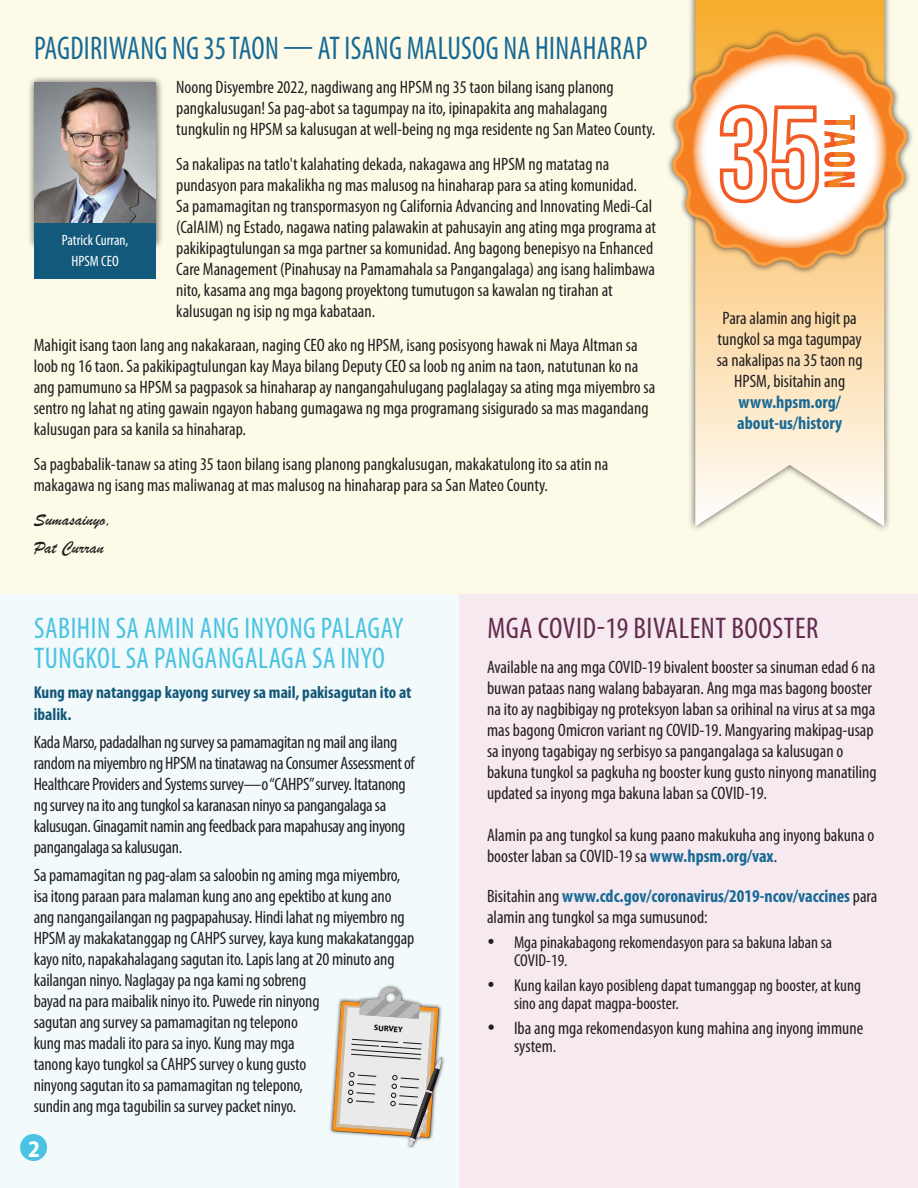
<style>
.page{position:relative;width:918px;height:1188px;background:#fff}
.page>*{position:absolute;margin:0;border:0;box-sizing:border-box;transform-origin:0 0}
.t1{font:condensed 33px "Myriad Pro";letter-spacing:.01em;color:#186a95;scale:.9 1}
.t2{font:condensed 30px/30px "Myriad Pro";letter-spacing:.02em;color:#49c3e1;scale:.96 1}
.t3{font:condensed 30px "Myriad Pro";letter-spacing:.02em;color:#632c4f}
.t4{font:700 semi-condensed 24px "Myriad Pro";color:#fff;scale:.96 1}
.t5{font:condensed 18px/21px "Myriad Pro";color:#231f20}
.t6{font:condensed 18px/21px "Myriad Pro";letter-spacing:-.02em;color:#231f20}
.t7{font:700 condensed 18px/21px "Myriad Pro";color:#186a95}
.t8{font:18px/27.8px "Brush Script";color:#231f20}
.t9{font:condensed 17.25px/18px "Myriad Pro";color:#231f20}
.t10{font:700 condensed 17.25px/22.5px "Myriad Pro";color:#135878}
.t11{font:condensed 15px/21px "Myriad Pro";color:#fff;text-align:center}
.t12{font:700 8.1px "Myriad Pro";color:#050504}
.s1{font-weight:700;color:#186a95}
</style>
<div class="page">
<div style="left:0;top:0;width:918px;height:594px;background:#fdfbe8"></div>
<div style="left:0;top:594px;width:459px;height:594px;background:#f2fafc"></div>
<div style="left:459px;top:594px;width:459px;height:594px;background:#f6e9ef"></div>
<div style="left:688px;top:0;width:204px;height:533px;background:#231f20;opacity:.75"></div>
<svg style="left:695px;top:0;width:189px;height:526px"></svg>
<div style="left:666px;top:27px;width:248px;height:248px;background:#231f20;opacity:.75"></div>
<svg style="left:671px;top:34px;width:238px;height:234px"></svg>
<svg style="left:693px;top:54px;width:194px;height:194px;background:#f9cdad"></svg>
<div style="left:329px;top:984px;width:116px;height:166px;background:#231f20;opacity:.75"></div>
<svg style="left:332px;top:987px;width:110px;height:160px"></svg>
<div style="left:27px;top:75px;width:137px;height:176px;background:#231f20;opacity:.75"></div>
<img style="left:34px;top:82px;width:122px;height:141px">
<div style="left:34px;top:223px;width:122px;height:55px;background:#13597b"></div>
<div style="left:20px;top:1134px;width:27px;height:27px;background:#49c3e1;border-radius:50%"></div>
<h1 class="t1" style="left:34px;top:28px;width:683px">PAGDIRIWANG NG 35 TAON — AT ISANG MALUSOG NA HINAHARAP</h1>
<p class="t5" style="left:176px;top:76px;width:481px">Noong Disyembre 2022, nagdiwang ang HPSM ng 35 taon bilang isang planong pangkalusugan! Sa pag-abot sa tagumpay na ito, ipinapakita ang mahalagang tungkulin ng HPSM sa kalusugan at well-being ng mga residente ng San Mateo County.</p>
<p class="t5" style="left:176px;top:153px;width:481px">Sa nakalipas na tatlo't kalahating dekada, nakagawa ang HPSM ng matatag na pundasyon para makalikha ng mas malusog na hinaharap para sa ating komunidad.<br>Sa pamamagitan ng transpormasyon ng California Advancing and Innovating Medi-Cal (CalAIM) ng Estado, nagawa nating palawakin at pahusayin ang ating mga programa at pakikipagtulungan sa mga partner sa komunidad. Ang bagong benepisyo na Enhanced Care Management (Pinahusay na Pamamahala sa Pangangalaga) ang isang halimbawa nito, kasama ang mga bagong proyektong tumutugon sa kawalan ng tirahan at kalusugan ng isip ng mga kabataan.</p>
<p class="t5" style="left:34px;top:334px;width:623px">Mahigit isang taon lang ang nakakaraan, naging CEO ako ng HPSM, isang posisyong hawak ni Maya Altman sa loob ng 16 taon. Sa pakikipagtulungan kay Maya bilang Deputy CEO sa loob ng anim na taon, natutunan ko na ang pamumuno sa HPSM sa pagpasok sa hinaharap ay nangangahulugang paglalagay sa ating mga miyembro sa sentro ng lahat ng ating gawain ngayon habang gumagawa ng mga programang sisigurado sa mas magandang kalusugan para sa kanila sa hinaharap.</p>
<p class="t5" style="left:34px;top:453px;width:576px">Sa pagbabalik-tanaw sa ating 35 taon bilang isang planong pangkalusugan, makakatulong ito sa atin na makagawa ng isang mas maliwanag at mas malusog na hinaharap para sa San Mateo County.</p>
<p class="t8" style="left:34px;top:506px;width:79px">Sumasainyo,<br>Pat Curran</p>
<p class="t11" style="left:62px;top:229px;width:68px">Patrick Curran,<br>HPSM CEO</p>
<p class="t5" style="left:717px;top:307px;width:147px;text-align:center">Para alamin ang higit pa tungkol sa mga tagumpay sa nakalipas na 35 taon ng<br>HPSM, bisitahin ang</p>
<p class="t7" style="left:737px;top:391px;width:106px">www.hpsm.org/ about-us/history</p>
<h2 class="t2" style="left:34px;top:613px;width:387px">SABIHIN SA AMIN ANG INYONG PALAGAY<br>TUNGKOL SA PANGANGALAGA SA INYO</h2>
<p class="t10" style="left:34px;top:680px;width:379px">Kung may natanggap kayong survey sa mail, pakisagutan ito at ibalik.</p>
<p class="t6" style="left:34px;top:731px;width:382px">Kada Marso, padadalhan ng survey sa pamamagitan ng mail ang ilang random na miyembro ng HPSM na tinatawag na Consumer Assessment of Healthcare Providers and Systems survey—o “CAHPS” survey. Itatanong ng survey na ito ang tungkol sa karanasan ninyo sa pangangalaga sa kalusugan. Ginagamit namin ang feedback para mapahusay ang inyong pangangalaga sa kalusugan.</p>
<p class="t5" style="left:34px;top:864px;width:382px">Sa pamamagitan ng pag-alam sa saloobin ng aming mga miyembro, isa itong paraan para malaman kung ano ang epektibo at kung ano ang nangangailangan ng pagpapahusay. Hindi lahat ng miyembro ng HPSM ay makakatanggap ng CAHPS survey, kaya kung makakatanggap kayo nito, napakahalagang sagutan ito. Lapis lang at 20 minuto ang kailangan ninyo. Naglagay pa nga kami ng sobreng<br>bayad na para maibalik ninyo ito. Puwede rin ninyong<br>sagutan ang survey sa pamamagitan ng telepono<br>kung mas madali ito para sa inyo. Kung may mga<br>tanong kayo tungkol sa CAHPS survey o kung gusto<br>ninyong sagutan ito sa pamamagitan ng telepono,<br>sundin ang mga tagubilin sa survey packet ninyo.</p>
<p class="t12" style="left:374px;top:1022px;width:30px;rotate:4deg">SURVEY</p>
<h3 class="t4" style="left:28px;top:1135px;width:14px">2</h3>
<h2 class="t3" style="left:487px;top:610px;width:333px">MGA COVID-19 BIVALENT BOOSTER</h2>
<p class="t5" style="left:487px;top:656px;width:391px">Available na ang mga COVID-19 bivalent booster sa sinuman edad 6 na buwan pataas nang walang babayaran. Ang mga mas bagong booster na ito ay nagbibigay ng proteksyon laban sa orihinal na virus at sa mga mas bagong Omicron variant ng COVID-19. Mangyaring makipag-usap sa inyong tagabigay ng serbisyo sa pangangalaga sa kalusugan o bakuna tungkol sa pagkuha ng booster kung gusto ninyong manatiling updated sa inyong mga bakuna laban sa COVID-19.</p>
<p class="t5" style="left:487px;top:824px;width:389px">Alamin pa ang tungkol sa kung paano makukuha ang inyong bakuna o booster laban sa COVID-19 sa <span class="s1">www.hpsm.org/vax</span>.</p>
<p class="t5" style="left:487px;top:886px;width:392px">Bisitahin ang <span class="s1">www.cdc.gov/coronavirus/2019-ncov/vaccines</span> para alamin ang tungkol sa mga sumusunod:</p>
<p class="t9" style="left:514px;top:933px;width:320px;text-indent:-27px">• Mga pinakabagong rekomendasyon para sa bakuna laban sa<br>COVID-19.</p>
<p class="t9" style="left:514px;top:976px;width:348px;text-indent:-27px">• Kung kailan kayo posibleng dapat tumanggap ng booster, at kung sino ang dapat magpa-booster.</p>
<p class="t5" style="left:514px;top:1018px;width:351px;line-height:18px;text-indent:-27px">• Iba ang mga rekomendasyon kung mahina ang inyong immune system.</p>
</div>
